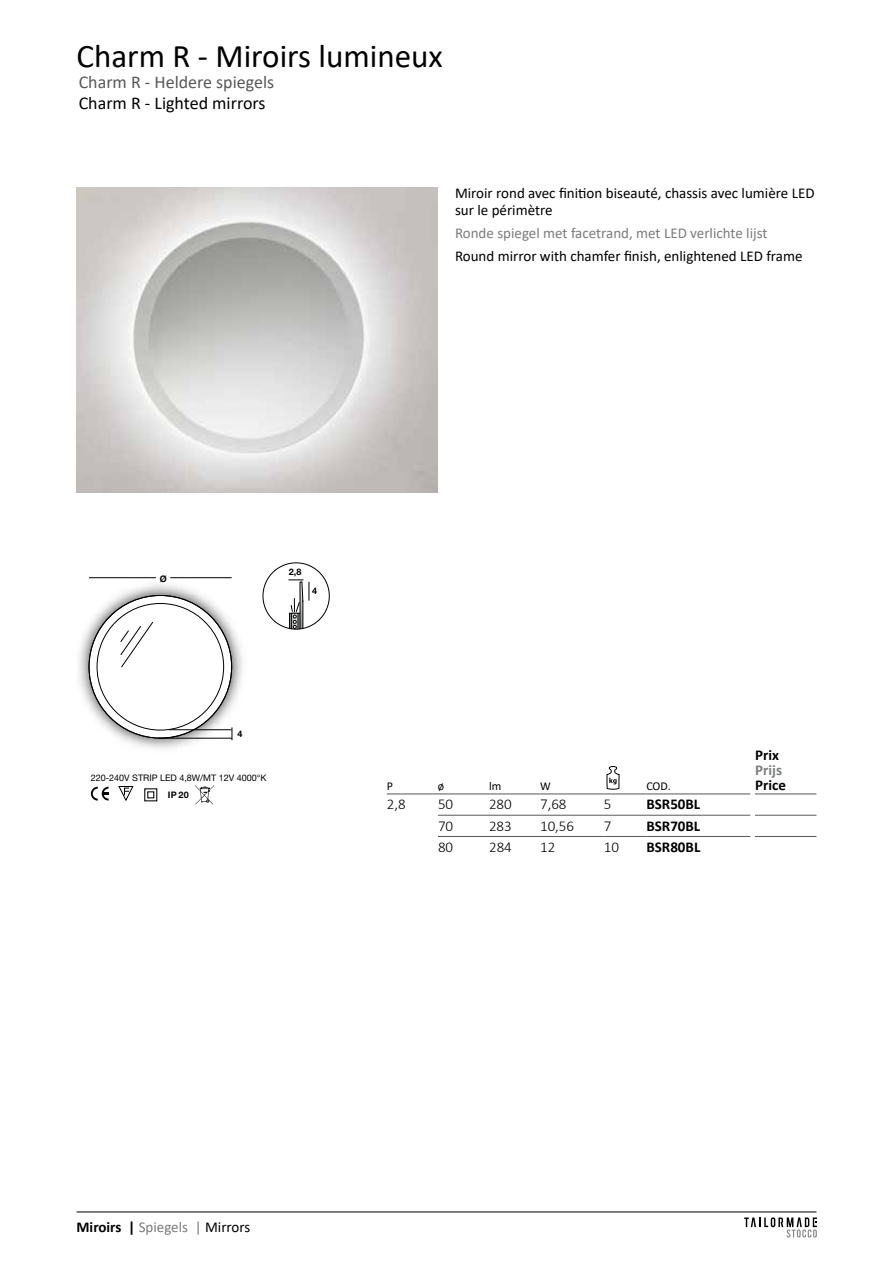
<style>
.page{position:relative;width:893px;height:1263px;background:#fff}
.page>*{position:absolute;margin:0;border:0;box-sizing:border-box;transform-origin:0 0}
.t1{font:33px "Calibri";color:#000}
.t2{font:18px "Calibri";color:#58585a}
.t3{font:18px "Calibri";color:#000}
.t4{font:15px/16.5px "Calibri";color:#000}
.t5{font:15px "Calibri";color:#7b7c7e}
.t6{font:300 15px "Calibri";color:#000}
.t7{font:700 15px "Calibri";color:#000}
.t8{font:700 15px "Calibri";color:#7b7c7e}
.t9{font:12px "Calibri";color:#000}
.t10{font:9px "Helvetica Neue";color:#000}
.t11{font:700 9px "Helvetica Neue";color:#000}
.s1{font-weight:700;color:#000}
.s2{color:#000}
</style>
<div class="page">
<hr style="left:77px;top:1212px;width:739px;height:1px;background:#000">
<img style="left:79px;top:578px;width:163px;height:170px">
<div style="left:89px;top:595px;width:143px;height:143px;background:#fff;border-radius:50%"></div>
<svg style="left:120px;top:621px;width:34px;height:47px"></svg>
<hr style="left:170px;top:577px;width:62px;height:1px;background:#000">
<hr style="left:89px;top:577px;width:67px;height:1px;background:#000">
<svg style="left:118px;top:786px;width:16px;height:15px"></svg>
<svg style="left:91px;top:787px;width:18px;height:14px"></svg>
<hr style="left:169px;top:729px;width:63px;height:1px;background:#000">
<hr style="left:158px;top:738px;width:74px;height:1px;background:#000">
<svg style="left:232px;top:727px;width:1px;height:13px"></svg>
<svg style="left:195px;top:785px;width:19px;height:19px"></svg>
<svg style="left:263px;top:562px;width:67px;height:68px"></svg>
<hr style="left:387px;top:794px;width:51px;height:1px;background:#58585a">
<hr style="left:438px;top:794px;width:51px;height:1px;background:#58585a">
<hr style="left:489px;top:794px;width:51px;height:1px;background:#58585a">
<hr style="left:540px;top:794px;width:64px;height:1px;background:#58585a">
<hr style="left:604px;top:794px;width:42px;height:1px;background:#58585a">
<hr style="left:646px;top:794px;width:104px;height:1px;background:#58585a">
<hr style="left:755px;top:794px;width:61px;height:1px;background:#58585a">
<hr style="left:438px;top:815px;width:51px;height:1px;background:#58585a">
<hr style="left:489px;top:815px;width:51px;height:1px;background:#58585a">
<hr style="left:540px;top:815px;width:64px;height:1px;background:#58585a">
<hr style="left:604px;top:815px;width:42px;height:1px;background:#58585a">
<hr style="left:646px;top:815px;width:104px;height:1px;background:#58585a">
<hr style="left:755px;top:815px;width:61px;height:1px;background:#58585a">
<hr style="left:438px;top:836px;width:51px;height:1px;background:#58585a">
<hr style="left:489px;top:836px;width:51px;height:1px;background:#58585a">
<hr style="left:540px;top:836px;width:64px;height:1px;background:#58585a">
<hr style="left:604px;top:836px;width:42px;height:1px;background:#58585a">
<hr style="left:646px;top:836px;width:104px;height:1px;background:#58585a">
<hr style="left:755px;top:836px;width:61px;height:1px;background:#58585a">
<svg style="left:606px;top:766px;width:14px;height:24px"></svg>
<img style="left:77px;top:187px;width:361px;height:306px">
<svg style="left:744px;top:1217px;width:73px;height:20px"></svg>
<h1 class="t1" style="left:77px;top:33px;width:368px">Charm R - Miroirs lumineux</h1>
<p class="t2" style="left:79px;top:70px;width:197px">Charm R - Heldere spiegels</p>
<p class="t3" style="left:79px;top:91px;width:188px">Charm R - Lighted mirrors</p>
<p class="t4" style="left:455px;top:185px;width:361px">Miroir rond avec finition biseauté, chassis avec lumière LED sur le périmètre</p>
<p class="t5" style="left:455px;top:222px;width:314px">Ronde spiegel met facetrand, met LED verlichte lijst</p>
<p class="t4" style="left:455px;top:247px;width:349px">Round mirror with chamfer finish, enlightened LED frame</p>
<p class="t11" style="left:160px;top:573px;width:9px">Ø</p>
<p class="t11" style="left:289px;top:567px;width:14px">2,8</p>
<p class="t11" style="left:312px;top:586px;width:7px">4</p>
<p class="t11" style="left:238px;top:729px;width:7px">4</p>
<p class="t10" style="left:91px;top:772px;width:177px">220-240V STRIP LED 4,8W/MT 12V 4000°K</p>
<p class="t11" style="left:168px;top:789px;width:23px">IP 20</p>
<p class="t9" style="left:387px;top:777px;width:8px">P</p>
<p class="t9" style="left:438px;top:777px;width:8px">ø</p>
<p class="t9" style="left:489px;top:777px;width:14px">lm</p>
<p class="t9" style="left:540px;top:777px;width:12px">W</p>
<p class="t9" style="left:646px;top:777px;width:26px">COD.</p>
<p class="t6" style="left:387px;top:795px;width:20px">2,8</p>
<p class="t6" style="left:438px;top:795px;width:17px">50</p>
<p class="t6" style="left:489px;top:795px;width:24px">280</p>
<p class="t6" style="left:540px;top:795px;width:28px">7,68</p>
<p class="t6" style="left:604px;top:795px;width:9px">5</p>
<p class="t7" style="left:646px;top:794px;width:55px">BSR50BL</p>
<p class="t6" style="left:438px;top:816px;width:17px">70</p>
<p class="t6" style="left:489px;top:816px;width:24px">283</p>
<p class="t6" style="left:540px;top:816px;width:36px">10,56</p>
<p class="t6" style="left:604px;top:816px;width:9px">7</p>
<p class="t7" style="left:646px;top:815px;width:55px">BSR70BL</p>
<p class="t6" style="left:438px;top:838px;width:17px">80</p>
<p class="t6" style="left:489px;top:838px;width:24px">284</p>
<p class="t6" style="left:540px;top:838px;width:17px">12</p>
<p class="t6" style="left:604px;top:838px;width:17px">10</p>
<p class="t7" style="left:646px;top:836px;width:55px">BSR80BL</p>
<p class="t7" style="left:755px;top:744px;width:25px">Prix</p>
<p class="t8" style="left:755px;top:759px;width:28px">Prijs</p>
<p class="t7" style="left:755px;top:774px;width:32px">Price</p>
<p class="t5" style="left:77px;top:1216px;width:175px"><span class="s1">Miroirs |</span> Spiegels | <span class="s2">Mirrors</span></p>
</div>
